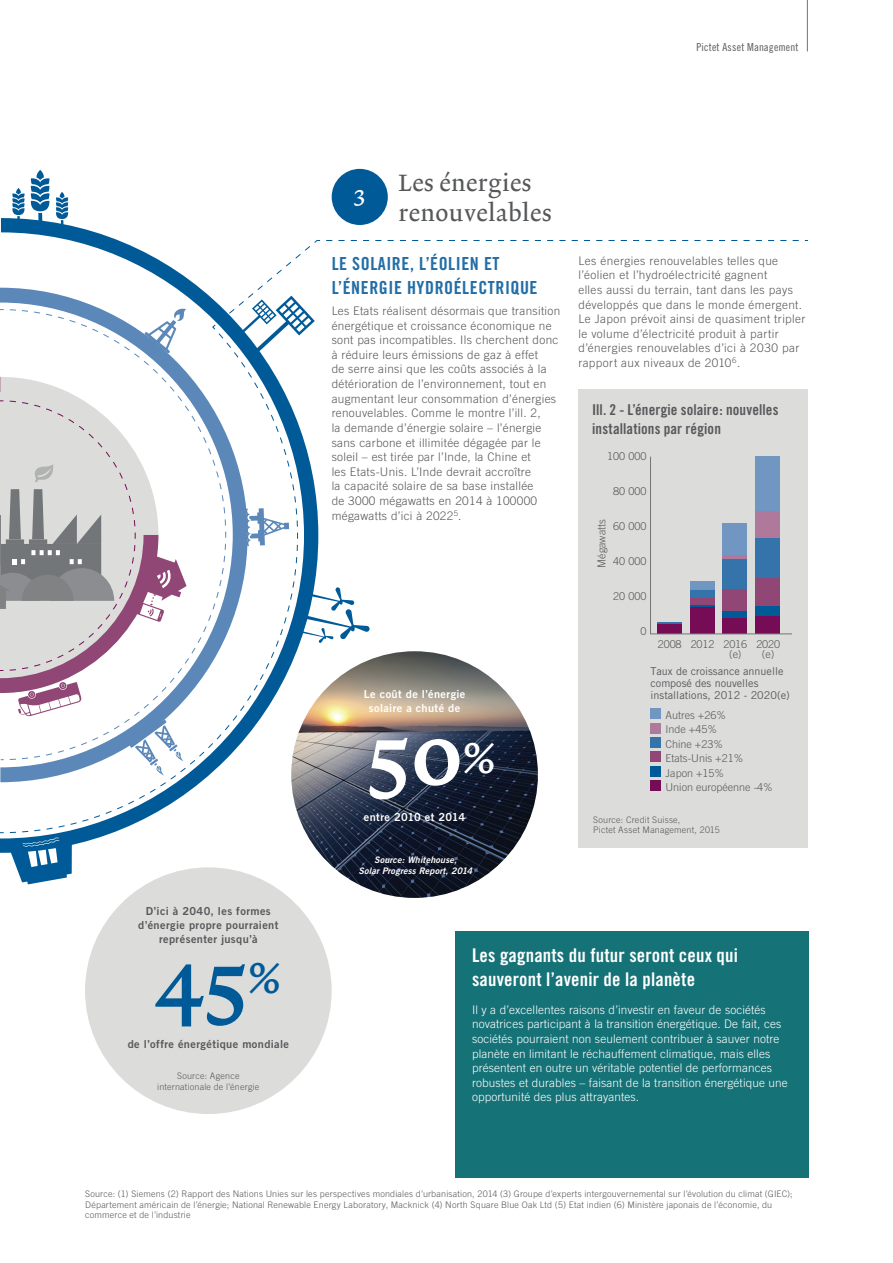
<style>
.page{position:relative;width:893px;height:1263px;background:#fff}
.page>*{position:absolute;margin:0;border:0;box-sizing:border-box;transform-origin:0 0}
.Big-info-numbers{font:90px "Lexicon No 2 Roman C";color:#005a97}
.t1{font:90px "Lexicon No 2 Roman C";color:#fff}
.Number_section_title{font:24px/30px "Lexicon No 2 Roman A";letter-spacing:.02em;color:#57585a}
.t2{font:24px "Lexicon No 2 Roman A";color:#fff}
.Pull_Out_12pt_White{font:18.9px/24px "Trade Gothic LT Std Bd Cn 20";letter-spacing:.01em;color:#fff}
.Column_Heading_80__b{font:18px/24px "Trade Gothic Bold Cond Twenty";letter-spacing:.03em;color:#236ea6}
.Graphic_heading{font:15px/18.8px "Trade Gothic Bold Cond Twenty";letter-spacing:.005em;color:#57585a}
.Body_light_7_875pt{font:300 11.85px/14.5px "Trade Gothic LT Std";letter-spacing:.025em;color:#57585a}
.Body_light_7_875pt_w{font:300 11.85px/14.5px "Trade Gothic LT Std";letter-spacing:.01em;color:#fff}
.Bubble_body_80__blac{font:10.95px/13.8px "Trade Gothic LT Std Bd 2";letter-spacing:.035em;color:#57585a;text-align:center}
.Bubble_body_white{font:10.95px/13.8px "Trade Gothic LT Std Bd 2";letter-spacing:.035em;color:#fff;text-align:center}
.t3{font:10.95px "Trade Gothic Cond Eighteen";letter-spacing:.02em;color:#57585a}
.t4{font:300 10.8px/14.4px "Trade Gothic LT Std";color:#57585a;text-align:center}
.t5{font:10.8px/11.7px "Trade Gothic LT Std";color:#57585a}
.Reference_footnote{font:300 9px/10.5px "Trade Gothic LT Std";letter-spacing:.02em;color:#57585a}
.Reference_bubble_whi{font:9px/10.5px "Trade Gothic LT Std Bd 2 Obl";letter-spacing:.015em;color:#fff;text-align:center}
.Bubble_Reference_Cen{font:300 9px/10.5px "Trade Gothic LT Std";letter-spacing:.02em;color:#57585a;text-align:center}
.s1{font-size:45px}
</style>
<div class="page">
<hr style="left:807px;top:0;width:1px;height:51px;background:#737679">
<img style="left:291px;top:651px;width:247px;height:247px;border-radius:123px">
<div style="left:85px;top:867px;width:247px;height:247px;background:#dcdcdb;border-radius:50%"></div>
<div style="left:578px;top:389px;width:230px;height:458px;background:#dcdcdb"></div>
<svg style="left:318px;top:240px;width:490px;height:593px"></svg>
<svg style="left:0;top:218px;width:318px;height:633px"></svg>
<svg style="left:301px;top:587px;width:69px;height:56px"></svg>
<svg style="left:31px;top:170px;width:18px;height:53px"></svg>
<svg style="left:12px;top:188px;width:13px;height:35px"></svg>
<svg style="left:56px;top:192px;width:12px;height:35px"></svg>
<svg style="left:145px;top:308px;width:41px;height:1px"></svg>
<svg style="left:216px;top:243px;width:99px;height:303px"></svg>
<div style="left:332px;top:169px;width:56px;height:56px;background:#005a97;border-radius:50%"></div>
<div style="left:455px;top:932px;width:353px;height:246px;background:#157277"></div>
<svg style="left:0;top:309px;width:226px;height:614px"></svg>
<p class="t3" style="left:696px;top:41px;width:104px">Pictet Asset Management</p>
<p class="Bubble_body_80__blac" style="left:138px;top:904px;width:142px">D’ici à 2040, les formes d’énergie propre pourraient représenter jusqu’à</p>
<p class="Big-info-numbers" style="left:155px;top:927px;width:127px">45<sup>%</sup></p>
<p class="Bubble_body_80__blac" style="left:128px;top:1037px;width:163px">de l’offre énergétique mondiale</p>
<p class="Bubble_Reference_Cen" style="left:157px;top:1071px;width:104px">Source: Agence internationale de l’énergie</p>
<p class="Number_section_title" style="left:398px;top:169px;width:155px">Les énergies renouvelables</p>
<p class="Column_Heading_80__b" style="left:332px;top:251px;width:207px">LE SOLAIRE, L’ÉOLIEN ET<br>L’ÉNERGIE HYDROÉLECTRIQUE</p>
<p class="Body_light_7_875pt" style="left:332px;top:303px;width:230px">Les Etats réalisent désormais que transition énergétique et croissance économique ne sont pas incompatibles. Ils cherchent donc à réduire leurs émissions de gaz à effet<br>de serre ainsi que les coûts associés à la détérioration de l’environnement, tout en augmentant leur consommation d’énergies renouvelables. Comme le montre l’ill. 2,<br>la demande d’énergie solaire – l’énergie sans carbone et illimitée dégagée par le soleil – est tirée par l’Inde, la Chine et<br>les Etats-Unis. L’Inde devrait accroître<br>la capacité solaire de sa base installée<br>de 3000 mégawatts en 2014 à 100000 mégawatts d’ici à 2022<sup>5</sup>.</p>
<p class="t2" style="left:354px;top:180px;width:13px">3</p>
<p class="Bubble_body_white" style="left:364px;top:687px;width:103px">Le coût de l’énergie solaire a chuté de</p>
<p class="t1" style="left:366px;top:701px;width:131px">50<span class="s1">%</span></p>
<p class="Bubble_body_white" style="left:364px;top:810px;width:103px">entre 2010 et 2014</p>
<p class="Reference_bubble_whi" style="left:359px;top:855px;width:115px">Source: Whitehouse,<br>Solar Progress Report, 2014</p>
<p class="Body_light_7_875pt" style="left:578px;top:253px;width:228px">Les énergies renouvelables telles que l’éolien et l’hydroélectricité gagnent<br>elles aussi du terrain, tant dans les pays développés que dans le monde émergent.<br>Le Japon prévoit ainsi de quasiment tripler le volume d’électricité produit à partir d’énergies renouvelables d’ici à 2030 par rapport aux niveaux de 2010<sup>6</sup>.</p>
<p class="Graphic_heading" style="left:592px;top:400px;width:188px">Ill. 2 - L’énergie solaire: nouvelles installations par région</p>
<p class="t4" style="left:607px;top:448px;width:41px">100 000</p>
<p class="t4" style="left:613px;top:484px;width:35px">80 000</p>
<p class="t4" style="left:613px;top:519px;width:35px">60 000</p>
<p class="t4" style="left:594px;top:568px;width:50px;rotate:-90deg">Mégawatts</p>
<p class="t4" style="left:613px;top:554px;width:35px">40 000</p>
<p class="t4" style="left:613px;top:589px;width:35px">20 000</p>
<p class="t4" style="left:640px;top:624px;width:8px">0</p>
<p class="t4" style="left:658px;top:637px;width:58px">2008 2012</p>
<p class="t4" style="left:723px;top:639px;width:25px;line-height:10.4px">2016 (e)</p>
<p class="t4" style="left:756px;top:639px;width:25px;line-height:10.4px">2020 (e)</p>
<p class="t5" style="left:650px;top:665px;width:141px">Taux de croissance annuelle composé des nouvelles installations, 2012 - 2020(e)</p>
<p class="t4" style="left:665px;top:722px;width:109px;text-align:left">Inde +45%<br>Chine +23%<br>Etats-Unis +21%<br>Japon +15%<br>Union européenne -4%</p>
<p class="t4" style="left:665px;top:707px;width:62px">Autres +26%</p>
<p class="Reference_footnote" style="left:593px;top:814px;width:128px">Source: Credit Suisse,<br>Pictet Asset Management, 2015</p>
<p class="Pull_Out_12pt_White" style="left:472px;top:943px;width:267px">Les gagnants du futur seront ceux qui sauveront l’avenir de la planète</p>
<p class="Body_light_7_875pt_w" style="left:472px;top:1002px;width:317px">Il y a d’excellentes raisons d’investir en faveur de sociétés novatrices participant à la transition énergétique. De fait, ces sociétés pourraient non seulement contribuer à sauver notre planète en limitant le réchauffement climatique, mais elles présentent en outre un véritable potentiel de performances robustes et durables – faisant de la transition énergétique une opportunité des plus attrayantes.</p>
<p class="Reference_footnote" style="left:85px;top:1188px;width:709px">Source: (1) Siemens (2) Rapport des Nations Unies sur les perspectives mondiales d’urbanisation, 2014 (3) Groupe d’experts intergouvernemental sur l’évolution du climat (GIEC);<br>Département américain de l’énergie; National Renewable Energy Laboratory, Macknick (4) North Square Blue Oak Ltd (5) Etat indien (6) Ministère japonais de l’économie, du commerce et de l’industrie</p>
</div>
